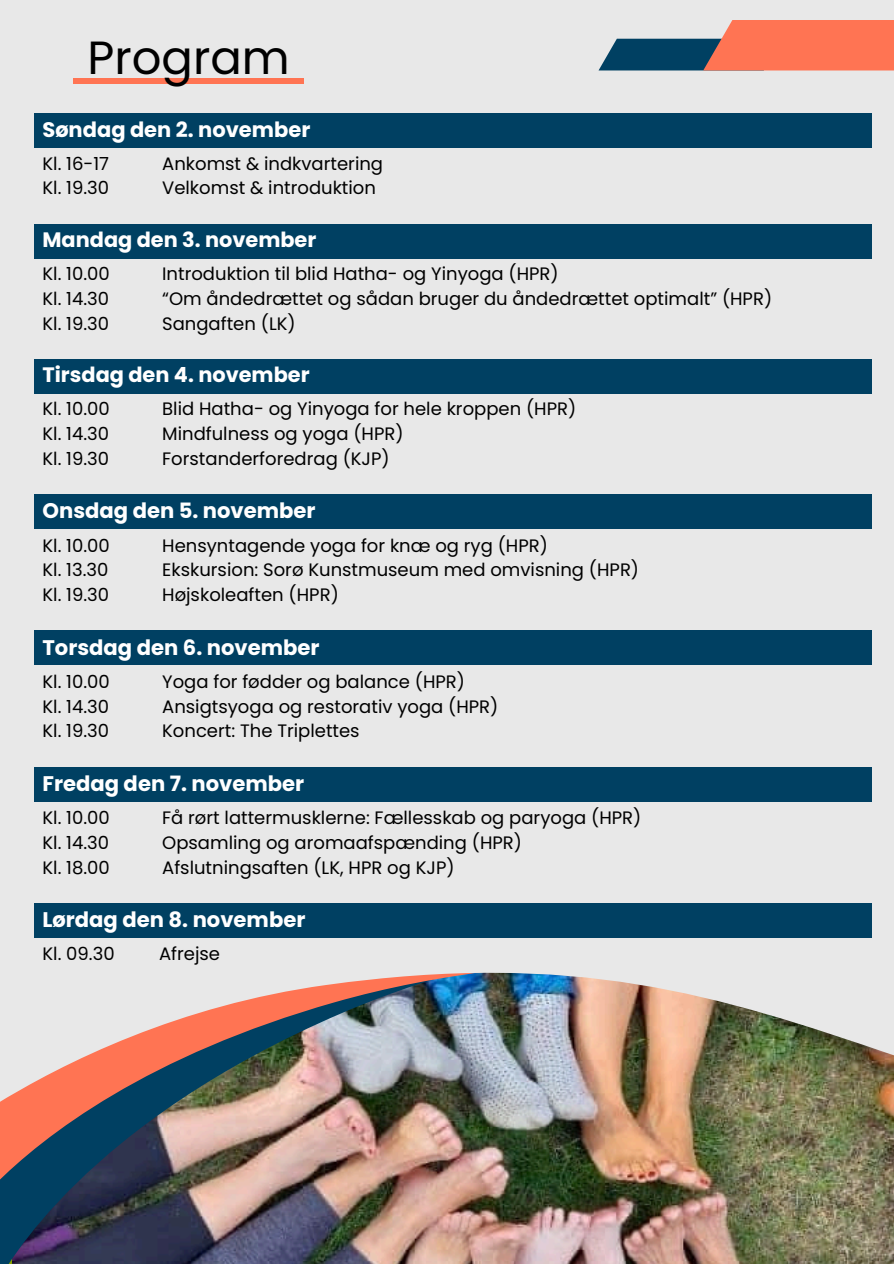
<style>
.page{position:relative;width:894px;height:1264px;background:#fff}
.page>*{position:absolute;margin:0;border:0;box-sizing:border-box;transform-origin:0 0}
.t1{font:46.5px "Poppins";color:#000}
.t2{font:700 21.15px "Poppins";color:#fff}
.t3{font:700 21px "Poppins";color:#fff}
.t4{font:700 20.85px "Poppins";color:#fff}
.t5{font:18px "Poppins";color:#000}
</style>
<div class="page">
<div style="left:0;top:0;width:893px;height:1263px;background:#e8e8e8"></div>
<svg style="left:599px;top:20px;width:294px;height:50px"></svg>
<div style="left:73px;top:78px;width:231px;height:6px;background:#ff7453"></div>
<img style="left:0;top:1185px;width:893px;height:78px">
<img style="left:0;top:1105px;width:893px;height:80px">
<img style="left:0;top:972px;width:893px;height:133px">
<svg style="left:34px;top:767px;width:838px;height:35px"></svg>
<div style="left:34px;top:113px;width:837px;height:34px;background:#004062"></div>
<div style="left:34px;top:224px;width:837px;height:34px;background:#004062"></div>
<div style="left:34px;top:359px;width:837px;height:34px;background:#004062"></div>
<div style="left:34px;top:630px;width:837px;height:34px;background:#004062"></div>
<div style="left:34px;top:767px;width:837px;height:34px;background:#004062"></div>
<div style="left:34px;top:494px;width:837px;height:34px;background:#004062"></div>
<div style="left:34px;top:903px;width:837px;height:34px;background:#004062"></div>
<p class="t1" style="left:87px;top:25px;width:204px">Program</p>
<h2 class="t3" style="left:42px;top:115px;width:269px">Søndag den 2. november</h2>
<p class="t5" style="left:42px;top:151px;width:68px">Kl. 16-17</p>
<p class="t5" style="left:42px;top:175px;width:68px">Kl. 19.30</p>
<p class="t5" style="left:162px;top:151px;width:222px">Ankomst &amp; indkvartering</p>
<h2 class="t5" style="left:162px;top:175px;width:215px">Velkomst &amp; introduktion</h2>
<p class="t4" style="left:42px;top:225px;width:275px">Mandag den 3. november</p>
<p class="t5" style="left:42px;top:261px;width:69px">Kl. 10.00</p>
<p class="t5" style="left:42px;top:286px;width:68px">Kl. 14.30</p>
<p class="t5" style="left:42px;top:311px;width:68px">Kl. 19.30</p>
<p class="t5" style="left:162px;top:261px;width:398px">Introduktion til blid Hatha- og Yinyoga (HPR)</p>
<p class="t5" style="left:162px;top:286px;width:611px">“Om åndedrættet og sådan bruger du åndedrættet optimalt” (HPR)</p>
<p class="t5" style="left:162px;top:311px;width:135px">Sangaften (LK)</p>
<p class="t4" style="left:42px;top:360px;width:268px">Tirsdag den 4. november</p>
<h2 class="t5" style="left:42px;top:396px;width:69px">Kl. 10.00</h2>
<p class="t5" style="left:42px;top:421px;width:68px">Kl. 14.30</p>
<p class="t5" style="left:42px;top:446px;width:68px">Kl. 19.30</p>
<p class="t5" style="left:162px;top:396px;width:415px">Blid Hatha- og Yinyoga for hele kroppen (HPR)</p>
<p class="t5" style="left:162px;top:421px;width:243px">Mindfulness og yoga (HPR)</p>
<p class="t5" style="left:162px;top:446px;width:229px">Forstanderforedrag (KJP)</p>
<p class="t2" style="left:42px;top:496px;width:274px">Onsdag den 5. november</p>
<p class="t5" style="left:42px;top:532px;width:69px">Kl. 10.00</p>
<h2 class="t5" style="left:42px;top:557px;width:67px">Kl. 13.30</h2>
<p class="t5" style="left:42px;top:582px;width:68px">Kl. 19.30</p>
<p class="t5" style="left:162px;top:532px;width:387px">Hensyntagende yoga for knæ og ryg (HPR)</p>
<p class="t5" style="left:162px;top:557px;width:478px">Ekskursion: Sorø Kunstmuseum med omvisning (HPR)</p>
<p class="t5" style="left:162px;top:582px;width:178px">Højskoleaften (HPR)</p>
<p class="t2" style="left:42px;top:632px;width:278px">Torsdag den 6. november</p>
<p class="t5" style="left:42px;top:669px;width:69px">Kl. 10.00</p>
<p class="t5" style="left:42px;top:693px;width:68px">Kl. 14.30</p>
<h2 class="t5" style="left:42px;top:718px;width:68px">Kl. 19.30</h2>
<p class="t5" style="left:162px;top:669px;width:304px">Yoga for fødder og balance (HPR)</p>
<p class="t5" style="left:162px;top:693px;width:337px">Ansigtsyoga og restorativ yoga (HPR)</p>
<p class="t5" style="left:162px;top:718px;width:199px">Koncert: The Triplettes</p>
<p class="t2" style="left:42px;top:768px;width:263px">Fredag den 7. november</p>
<p class="t5" style="left:42px;top:805px;width:69px">Kl. 10.00</p>
<p class="t5" style="left:42px;top:830px;width:68px">Kl. 14.30</p>
<p class="t5" style="left:42px;top:854px;width:69px">Kl. 18.00</p>
<p class="t5" style="left:162px;top:805px;width:480px">Få rørt lattermusklerne: Fællesskab og paryoga (HPR)</p>
<p class="t5" style="left:162px;top:830px;width:361px">Opsamling og aromaafspænding (HPR)</p>
<p class="t5" style="left:162px;top:854px;width:294px">Afslutningsaften (LK, HPR og KJP)</p>
<h2 class="t2" style="left:42px;top:904px;width:264px">Lørdag den 8. november</h2>
<h2 class="t5" style="left:42px;top:941px;width:74px">Kl. 09.30</h2>
<p class="t5" style="left:159px;top:941px;width:62px">Afrejse</p>
</div>
